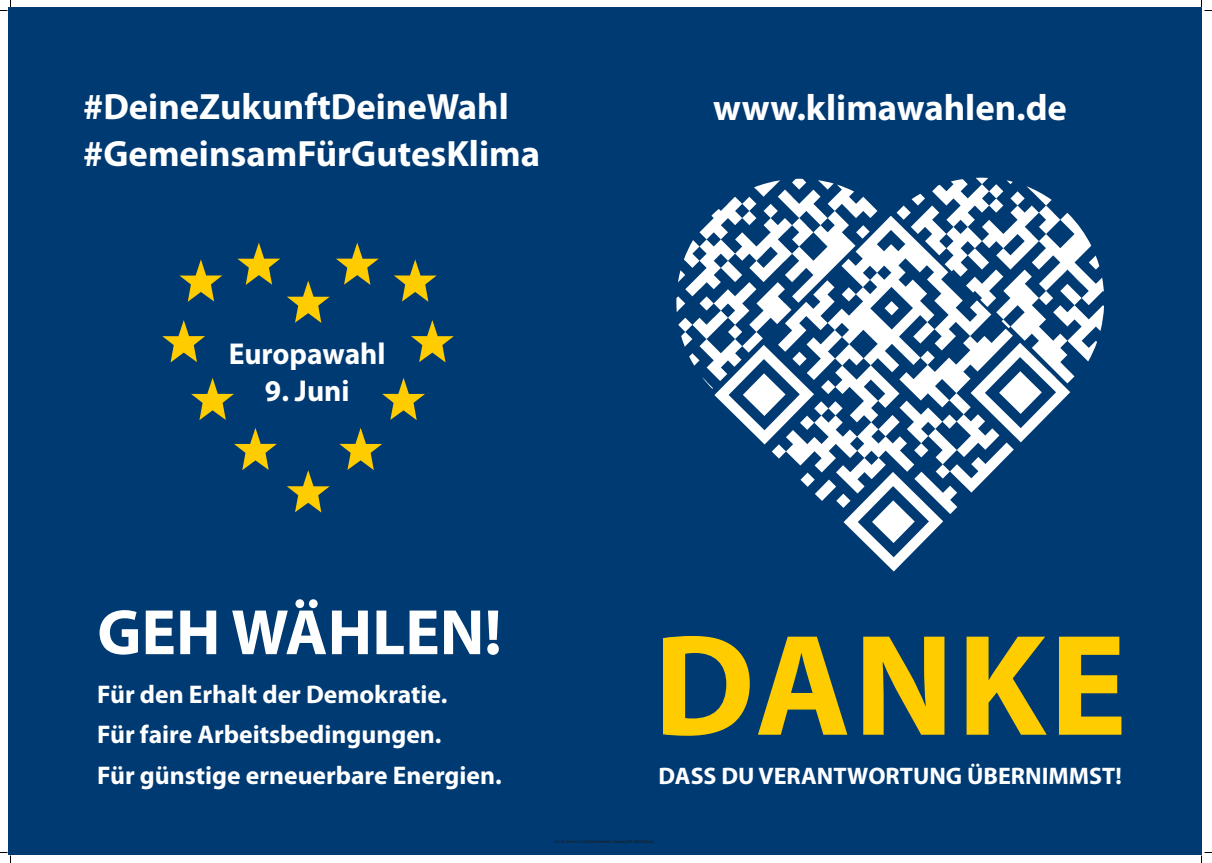
<style>
.page{position:relative;width:1212px;height:863px;background:#fff}
.page>*{position:absolute;margin:0;border:0;box-sizing:border-box;transform-origin:0 0}
.t1{font:700 145.45px "Myriad Pro";letter-spacing:.02em;color:#fc0}
.t2{font:700 64.65px "Myriad Pro";color:#fff}
.t3{font:700 36.7px "Myriad Pro";color:#fff}
.t4{font:700 30.3px "Myriad Pro";color:#fff}
.t5{font:700 25.6px "Myriad Pro";color:#fff}
.t6{font:700 24px "Myriad Pro";color:#fff}
.t7{font:4.25px "Bebas Neue Pro";color:#1d1d1b}
</style>
<div class="page">
<div style="left:8px;top:8px;width:1193px;height:847px;background:#003a73"></div>
<svg style="left:714px;top:216px;width:356px;height:355px"></svg>
<svg style="left:676px;top:179px;width:201px;height:210px"></svg>
<svg style="left:896px;top:178px;width:208px;height:205px"></svg>
<svg style="left:287px;top:281px;width:43px;height:42px"></svg>
<svg style="left:287px;top:470px;width:43px;height:42px"></svg>
<svg style="left:336px;top:243px;width:43px;height:42px"></svg>
<svg style="left:394px;top:259px;width:43px;height:43px"></svg>
<svg style="left:411px;top:320px;width:43px;height:42px"></svg>
<svg style="left:382px;top:378px;width:43px;height:42px"></svg>
<svg style="left:339px;top:428px;width:43px;height:42px"></svg>
<svg style="left:237px;top:243px;width:43px;height:42px"></svg>
<svg style="left:179px;top:259px;width:43px;height:43px"></svg>
<svg style="left:162px;top:320px;width:43px;height:42px"></svg>
<svg style="left:191px;top:378px;width:43px;height:42px"></svg>
<svg style="left:234px;top:428px;width:43px;height:42px"></svg>
<svg style="left:0;top:0;width:11px;height:11px"></svg>
<svg style="left:0;top:852px;width:11px;height:11px"></svg>
<svg style="left:1201px;top:0;width:11px;height:11px"></svg>
<svg style="left:1201px;top:852px;width:11px;height:11px"></svg>
<p class="t3" style="left:83px;top:83px;width:427px">#DeineZukunftDeineWahl</p>
<p class="t3" style="left:83px;top:129px;width:458px">#GemeinsamFürGutesKlima</p>
<p class="t4" style="left:229px;top:334px;width:158px">Europawahl</p>
<p class="t4" style="left:265px;top:371px;width:86px">9. Juni</p>
<p class="t3" style="left:713px;top:84px;width:355px">www.klimawahlen.de</p>
<p class="t2" style="left:97px;top:590px;width:406px">GEH WÄHLEN!</p>
<p class="t5" style="left:97px;top:678px;width:351px">Für den Erhalt der Demokratie.</p>
<p class="t5" style="left:97px;top:718px;width:346px">Für faire Arbeitsbedingungen.</p>
<p class="t5" style="left:97px;top:758px;width:406px">Für günstige erneuerbare Energien.</p>
<p class="t1" style="left:653px;top:591px;width:475px">DANKE</p>
<p class="t6" style="left:658px;top:760px;width:465px">DASS DU VERANTWORTUNG ÜBERNIMMST!</p>
<p class="t7" style="left:555px;top:839px;width:100px">V.i.S.d.P. Parents for Future Deutschland e.V., Grevenweg 89, 20537 Hamburg</p>
</div>
